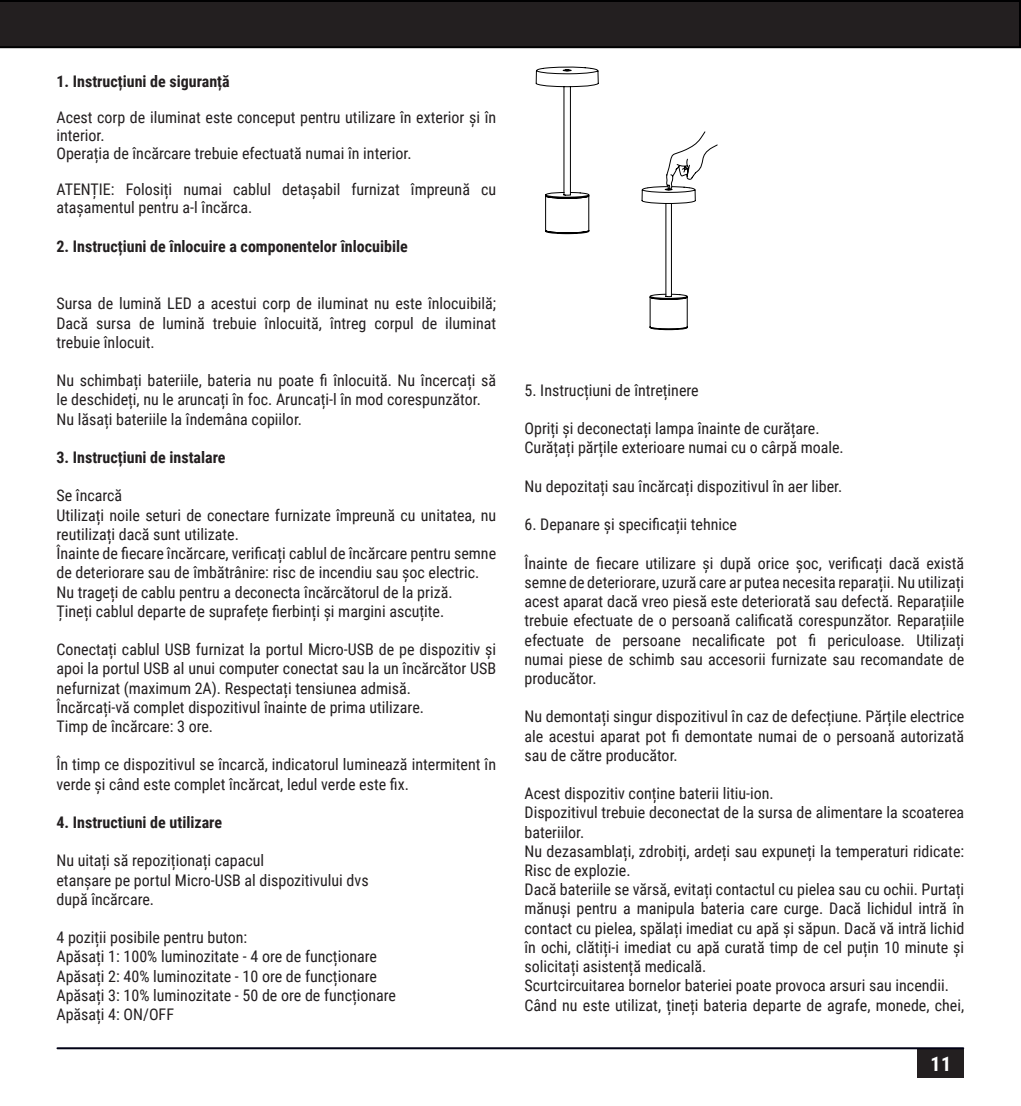
<style>
.page{position:relative;width:1021px;height:1106px;background:#fff}
.page>*{position:absolute;margin:0;border:0;box-sizing:border-box;transform-origin:0 0}
.t1{font:700 20px "Roboto Condensed";color:#fff}
.t2{font:16px/19.2px "Roboto Condensed";color:#231f20}
.t3{font:700 16px "Roboto Condensed";color:#231f20}
</style>
<div class="page">
<div style="left:917px;top:1049px;width:47px;height:28px;background:#231f20"></div>
<svg style="left:0;top:0;width:1020px;height:48px;background:#201c1d"></svg>
<hr style="left:57px;top:1047px;width:906px;height:2px;background:#000115">
<svg style="left:641px;top:131px;width:77px;height:200px"></svg>
<svg style="left:535px;top:66px;width:64px;height:169px"></svg>
<p class="t3" style="left:56px;top:70px;width:175px">1. Instrucțiuni de siguranță</p>
<p class="t2" style="left:56px;top:108px;width:441px;line-height:18px">Acest corp de iluminat este conceput pentru utilizare în exterior și în interior.</p>
<p class="t2" style="left:56px;top:143px;width:357px">Operația de încărcare trebuie efectuată numai în interior.</p>
<p class="t2" style="left:56px;top:180px;width:441px;line-height:18px">ATENȚIE: Folosiți numai cablul detașabil furnizat împreună cu atașamentul pentru a-l încărca.</p>
<p class="t3" style="left:56px;top:235px;width:353px">2. Instrucțiuni de înlocuire a componentelor înlocuibile</p>
<p class="t2" style="left:56px;top:293px;width:441px;text-align:justify">Sursa de lumină LED a acestui corp de iluminat nu este înlocuibilă; Dacă sursa de lumină trebuie înlocuită, întreg corpul de iluminat trebuie înlocuit.</p>
<p class="t2" style="left:56px;top:370px;width:441px">Nu schimbați bateriile, bateria nu poate fi înlocuită. Nu încercați să le deschideți, nu le aruncați în foc. Aruncați-l în mod corespunzător.</p>
<p class="t2" style="left:56px;top:409px;width:247px">Nu lăsați bateriile la îndemâna copiilor.</p>
<p class="t3" style="left:56px;top:446px;width:171px">3. Instrucțiuni de instalare</p>
<p class="t2" style="left:56px;top:485px;width:67px">Se încarcă</p>
<p class="t2" style="left:56px;top:505px;width:441px">Utilizați noile seturi de conectare furnizate împreună cu unitatea, nu reutilizați dacă sunt utilizate.</p>
<p class="t2" style="left:56px;top:543px;width:441px">Înainte de fiecare încărcare, verificați cablul de încărcare pentru semne de deteriorare sau de îmbătrânire: risc de incendiu sau șoc electric.</p>
<p class="t2" style="left:56px;top:581px;width:398px">Nu trageți de cablu pentru a deconecta încărcătorul de la priză.</p>
<p class="t2" style="left:56px;top:601px;width:389px">Țineți cablul departe de suprafețe fierbinți și margini ascuțite.</p>
<p class="t2" style="left:56px;top:639px;width:441px;text-align:justify">Conectați cablul USB furnizat la portul Micro-USB de pe dispozitiv și apoi la portul USB al unui computer conectat sau la un încărcător USB nefurnizat (maximum 2A). Respectați tensiunea admisă.</p>
<p class="t2" style="left:56px;top:697px;width:369px">Încărcați-vă complet dispozitivul înainte de prima utilizare.</p>
<p class="t2" style="left:56px;top:716px;width:158px">Timp de încărcare: 3 ore.</p>
<p class="t2" style="left:56px;top:754px;width:441px">În timp ce dispozitivul se încarcă, indicatorul luminează intermitent în verde și când este complet încărcat, ledul verde este fix.</p>
<p class="t3" style="left:56px;top:811px;width:167px">4. Instructiuni de utilizare</p>
<p class="t2" style="left:56px;top:850px;width:209px">Nu uitați să repoziționați capacul</p>
<p class="t2" style="left:56px;top:869px;width:314px">etanșare pe portul Micro-USB al dispozitivului dvs</p>
<p class="t2" style="left:56px;top:889px;width:99px">după încărcare.</p>
<p class="t2" style="left:56px;top:927px;width:192px">4 poziții posibile pentru buton:</p>
<p class="t2" style="left:56px;top:946px;width:322px">Apăsați 1: 100% luminozitate - 4 ore de funcționare</p>
<p class="t2" style="left:56px;top:965px;width:322px">Apăsați 2: 40% luminozitate - 10 ore de funcționare</p>
<p class="t2" style="left:56px;top:985px;width:341px">Apăsați 3: 10% luminozitate - 50 de ore de funcționare</p>
<p class="t2" style="left:56px;top:1004px;width:119px">Apăsați 4: ON/OFF</p>
<p class="t2" style="left:524px;top:380px;width:176px">5. Instrucțiuni de întreținere</p>
<p class="t2" style="left:524px;top:418px;width:296px">Opriți și deconectați lampa înainte de curățare.</p>
<p class="t2" style="left:524px;top:437px;width:321px">Curățați părțile exterioare numai cu o cârpă moale.</p>
<p class="t2" style="left:524px;top:476px;width:319px">Nu depozitați sau încărcați dispozitivul în aer liber.</p>
<p class="t2" style="left:524px;top:514px;width:214px">6. Depanare și specificații tehnice</p>
<p class="t2" style="left:524px;top:553px;width:441px;text-align:justify">Înainte de fiecare utilizare și după orice șoc, verificați dacă există semne de deteriorare, uzură care ar putea necesita reparații. Nu utilizați acest aparat dacă vreo piesă este deteriorată sau defectă. Reparațiile trebuie efectuate de o persoană calificată corespunzător. Reparațiile efectuate de persoane necalificate pot fi periculoase. Utilizați numai piese de schimb sau accesorii furnizate sau recomandate de producător.</p>
<p class="t2" style="left:524px;top:706px;width:441px;text-align:justify">Nu demontați singur dispozitivul în caz de defecțiune. Părțile electrice ale acestui aparat pot fi demontate numai de o persoană autorizată sau de către producător.</p>
<p class="t2" style="left:524px;top:783px;width:251px">Acest dispozitiv conține baterii litiu-ion.</p>
<p class="t2" style="left:524px;top:802px;width:441px">Dispozitivul trebuie deconectat de la sursa de alimentare la scoaterea bateriilor.</p>
<p class="t2" style="left:524px;top:841px;width:441px">Nu dezasamblați, zdrobiți, ardeți sau expuneți la temperaturi ridicate:<br>Risc de explozie.</p>
<p class="t2" style="left:524px;top:879px;width:441px;text-align:justify">Dacă bateriile se vărsă, evitați contactul cu pielea sau cu ochii. Purtați mănuși pentru a manipula bateria care curge. Dacă lichidul intră în contact cu pielea, spălați imediat cu apă și săpun. Dacă vă intră lichid în ochi, clătiți-i imediat cu apă curată timp de cel puțin 10 minute și solicitați asistență medicală.</p>
<p class="t2" style="left:524px;top:975px;width:426px">Scurtcircuitarea bornelor bateriei poate provoca arsuri sau incendii.</p>
<p class="t2" style="left:524px;top:994px;width:441px">Când nu este utilizat, țineți bateria departe de agrafe, monede, chei,</p>
<p class="t1" style="left:930px;top:1049px;width:22px">11</p>
</div>
